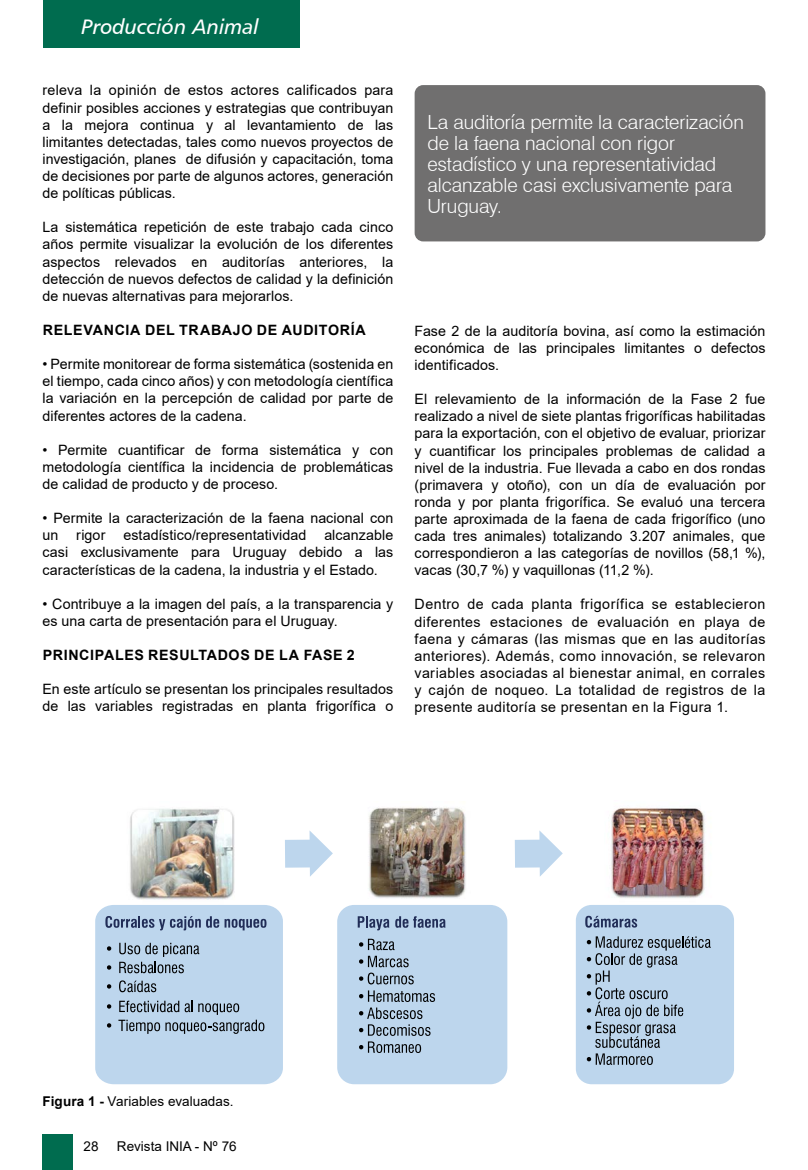
<style>
.page{position:relative;width:808px;height:1170px;background:#fff}
.page>*{position:absolute;margin:0;border:0;box-sizing:border-box;transform-origin:0 0}
.t1{font:21px "Humanist 777 BT Italic B";color:#fff}
.t2{font:300 19.5px/21px "Swiss 721 BT";letter-spacing:-.005em;color:#fff}
.t3{font:14.25px/17.1px "Arial";letter-spacing:.005em;color:#000;text-align:justify}
.t4{font:700 14.25px "Arial";letter-spacing:.045em;color:#000}
.t5{font:13.5px "Arial";color:#000}
.s1{font-weight:700}
</style>
<div class="page">
<div style="left:43px;top:0;width:257px;height:47px;background:#006c4f"></div>
<div style="left:43px;top:1134px;width:30px;height:35px;background:#006c4f"></div>
<img style="left:130px;top:808px;width:105px;height:92px">
<img style="left:369px;top:807px;width:97px;height:92px">
<img style="left:611px;top:808px;width:94px;height:90px">
<svg style="left:515px;top:830px;width:48px;height:46px"></svg>
<svg style="left:285px;top:830px;width:48px;height:46px"></svg>
<svg style="left:95px;top:905px;width:188px;height:179px;background:#b0c7dd"></svg>
<div style="left:337px;top:904px;width:170px;height:180px;background:#bdd6ed;border-radius:17px"></div>
<svg style="left:358px;top:916px;width:31px;height:14px"></svg>
<svg style="left:359px;top:938px;width:55px;height:46px"></svg>
<svg style="left:359px;top:990px;width:76px;height:11px"></svg>
<svg style="left:359px;top:1007px;width:63px;height:11px"></svg>
<svg style="left:359px;top:1024px;width:71px;height:11px"></svg>
<svg style="left:359px;top:1041px;width:62px;height:11px"></svg>
<div style="left:576px;top:904px;width:158px;height:180px;background:#bdd6ed;border-radius:16px"></div>
<svg style="left:585px;top:915px;width:52px;height:12px"></svg>
<svg style="left:587px;top:936px;width:124px;height:111px"></svg>
<svg style="left:587px;top:1053px;width:66px;height:11px"></svg>
<div style="left:415px;top:85px;width:350px;height:156px;background:#706f6f;border-radius:9px"></div>
<svg style="left:395px;top:916px;width:51px;height:11px"></svg>
<h1 class="t1" style="left:81px;top:13px;width:179px">Producción Animal</h1>
<p class="t3" style="left:43px;top:82px;width:352px">releva la opinión de estos actores calificados para definir posibles acciones y estrategias que contribuyan a la mejora continua y al levantamiento de las limitantes detectadas, tales como nuevos proyectos de investigación, planes de difusión y capacitación, toma de decisiones por parte de algunos actores, generación de políticas públicas.</p>
<p class="t3" style="left:43px;top:219px;width:352px">La sistemática repetición de este trabajo cada cinco años permite visualizar la evolución de los diferentes aspectos relevados en auditorías anteriores, la detección de nuevos defectos de calidad y la definición de nuevas alternativas para mejorarlos.</p>
<p class="t4" style="left:43px;top:320px;width:325px">RELEVANCIA DEL TRABAJO DE AUDITORÍA</p>
<p class="t3" style="left:43px;top:355px;width:352px">• Permite monitorear de forma sistemática (sostenida en el tiempo, cada cinco años) y con metodología científica la variación en la percepción de calidad por parte de diferentes actores de la cadena.</p>
<p class="t3" style="left:43px;top:441px;width:352px">• Permite cuantificar de forma sistemática y con metodología científica la incidencia de problemáticas de calidad de producto y de proceso.</p>
<p class="t3" style="left:43px;top:509px;width:352px">• Permite la caracterización de la faena nacional con un</p>
<p class="t3" style="left:76px;top:526px;width:31px">rigor</p>
<p class="t3" style="left:123px;top:526px;width:185px">estadístico/representatividad</p>
<p class="t3" style="left:43px;top:526px;width:352px;text-indent:282px">alcanzable casi exclusivamente para Uruguay debido a las características de la cadena, la industria y el Estado.</p>
<p class="t3" style="left:43px;top:595px;width:352px">• Contribuye a la imagen del país, a la transparencia y es una carta de presentación para el Uruguay.</p>
<p class="t4" style="left:43px;top:645px;width:313px">PRINCIPALES RESULTADOS DE LA FASE 2</p>
<p class="t3" style="left:43px;top:680px;width:352px">En este artículo se presentan los principales resultados de las variables registradas en planta frigorífica o</p>
<h2 class="t2" style="left:427px;top:111px;width:318px">La auditoría permite la caracterización de la faena nacional con rigor estadístico y una representatividad alcanzable casi exclusivamente para<br>Uruguay.</h2>
<p class="t3" style="left:415px;top:322px;width:352px">Fase 2 de la auditoría bovina, así como la estimación económica de las principales limitantes o defectos identificados.</p>
<p class="t3" style="left:415px;top:390px;width:352px">El relevamiento de la información de la Fase 2 fue realizado a nivel de siete plantas frigoríficas habilitadas para la exportación, con el objetivo de evaluar, priorizar y cuantificar los principales problemas de calidad a nivel de la industria. Fue llevada a cabo en dos rondas (primavera y otoño), con un día de evaluación por ronda y por planta frigorífica. Se evaluó una tercera parte aproximada de la faena de cada frigorífico (uno cada tres animales) totalizando 3.207 animales, que correspondieron a las categorías de novillos (58,1 %), vacas (30,7 %) y vaquillonas (11,2 %).</p>
<p class="t3" style="left:415px;top:595px;width:352px">Dentro de cada planta frigorífica se establecieron diferentes estaciones de evaluación en playa de faena y cámaras (las mismas que en las auditorías anteriores). Además, como innovación, se relevaron variables asociadas al bienestar animal, en corrales y cajón de noqueo. La totalidad de registros de la presente auditoría se presentan en la Figura 1.</p>
<p class="t5" style="left:43px;top:1091px;width:193px"><span class="s1">Figura 1 -</span> Variables evaluadas.</p>
<p class="t5" style="left:84px;top:1137px;width:17px">28</p>
<p class="t5" style="left:117px;top:1137px;width:121px">Revista INIA - Nº 76</p>
</div>
